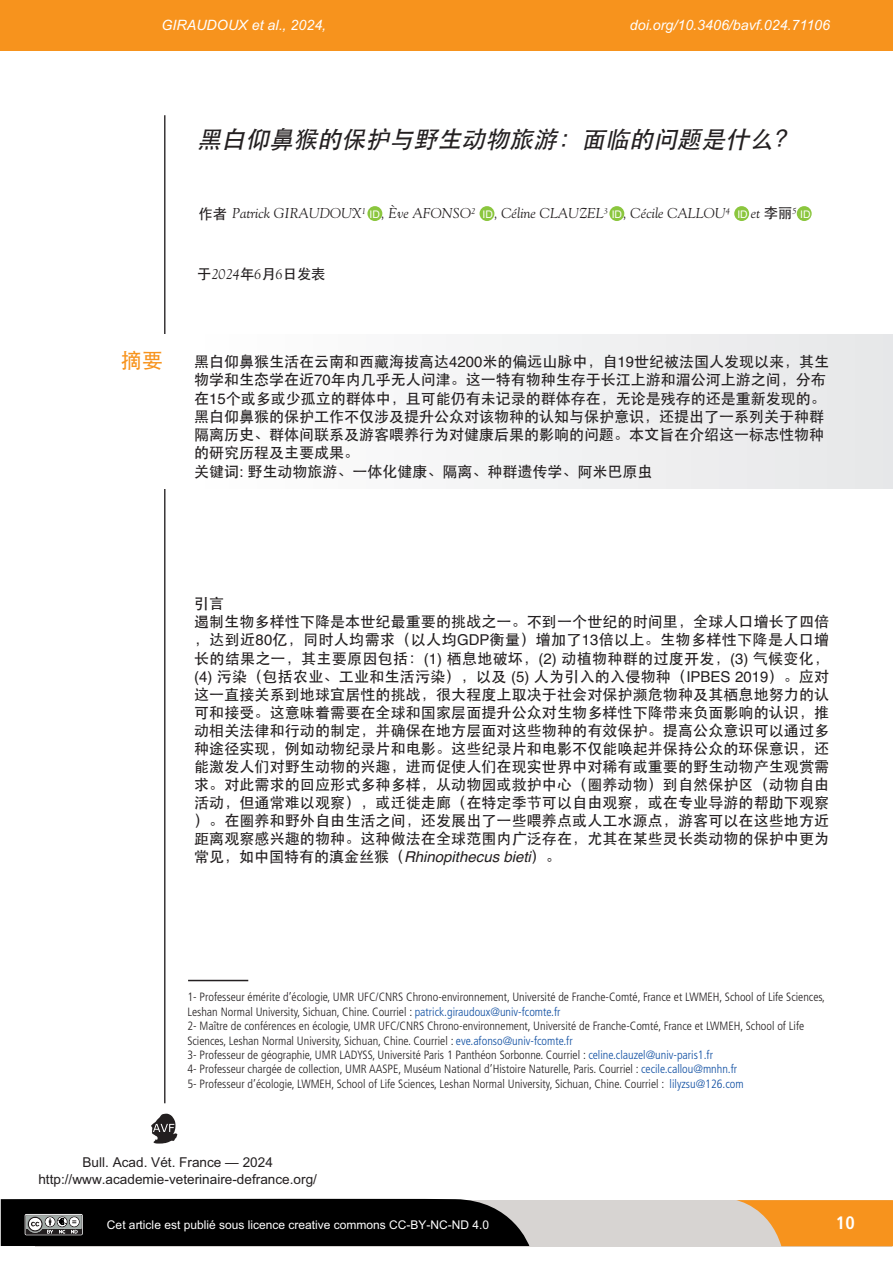
<style>
.page{position:relative;width:893px;height:1263px;background:#fff}
.page>*{position:absolute;margin:0;border:0;box-sizing:border-box;transform-origin:0 0}
.t1{font:italic 24px "ST Heiti";color:#231f20}
.t2{font:21px "ST Heiti";color:#f7931d}
.t3{font:700 condensed 18px "Frutiger";color:#fff}
.t4{font:15px/18.1px "ST Heiti";letter-spacing:.01em;color:#231f20}
.t5{font:italic 15px "Helvetica";color:#231f20}
.t6{font:italic 14.25px "Goudy";color:#231f20}
.t7{font:italic 14.25px "Arial";color:#fff}
.t8{font:14.25px "ST Heiti";color:#231f20}
.t9{font:13.65px/16.4px "Arial";color:#231f20;text-align:center}
.t10{font:300 condensed 12px/14.4px "Frutiger";color:#231f20}
.t11{font:12px "Arial";color:#fff}
.s1{font-family:"ST Heiti";font-style:normal}
.s2{font-family:"Arial";font-style:normal;font-size:10.5px;color:#fff}
.s3{font-family:"Goudy";font-style:italic}
.s4{font-family:"Helvetica"}
.s5{color:#0d4da1}
</style>
<div class="page">
<div style="left:35px;top:1199px;width:856px;height:47px;background:#d7d4d2"></div>
<svg style="left:736px;top:1200px;width:157px;height:46px"></svg>
<svg style="left:151px;top:1113px;width:26px;height:31px"></svg>
<div style="left:0;top:0;width:893px;height:51px;background:#f7931d"></div>
<hr style="left:164px;top:115px;width:1px;height:988px;background:#231f20">
<svg style="left:1px;top:1198px;width:528px;height:48px;background:#131313"></svg>
<div style="left:367px;top:206px;width:15px;height:15px;background:#8bc63e;border-radius:50%"></div>
<div style="left:480px;top:206px;width:14px;height:15px;background:#8bc63e;border-radius:50%"></div>
<div style="left:609px;top:206px;width:15px;height:15px;background:#8bc63e;border-radius:50%"></div>
<div style="left:734px;top:206px;width:15px;height:15px;background:#8bc63e;border-radius:50%"></div>
<div style="left:797px;top:206px;width:15px;height:15px;background:#8bc63e;border-radius:50%"></div>
<div style="left:2px;top:335px;width:891px;height:153px;background:linear-gradient(to right,#fff,#e7e8e9)"></div>
<hr style="left:188px;top:980px;width:60px;height:1px;background:#231f20">
<p class="t7" style="left:161px;top:17px;width:166px">GIRAUDOUX et al., 2024,</p>
<p class="t7" style="left:630px;top:17px;width:202px">doi.org/10.3406/bavf.024.71106</p>
<h1 class="t1" style="left:197px;top:127px;width:606px">黑白仰鼻猴的保护与野生动物旅游：面临的问题是什么？</h1>
<p class="t6" style="left:199px;top:205px;width:614px"><span class="s1">作者</span> Patrick GIRAUDOUX<sup>1</sup> <span class="s2">ID</span>, Ève AFONSO<sup>2</sup> <span class="s2">ID</span>, Céline CLAUZEL<sup>3</sup> <span class="s2">ID</span>, Cécile CALLOU<sup>4</sup> <span class="s2">ID</span> et <span class="s1">李丽</span><sup>5</sup> <span class="s2">ID</span></p>
<h2 class="t2" style="left:121px;top:350px;width:43px">摘要</h2>
<p class="t8" style="left:197px;top:267px;width:130px">于<span class="s3">2024</span>年<span class="s3">6</span>月<span class="s3">6</span>日发表</p>
<p class="t4" style="left:194px;top:352px;width:637px">黑白仰鼻猴生活在云南和西藏海拔高达<span class="s4">4200</span>米的偏远山脉中，自<span class="s4">19</span>世纪被法国人发现以来，其生物学和生态学在近<span class="s4">70</span>年内几乎无人问津。这一特有物种生存于长江上游和湄公河上游之间，分布在<span class="s4">15</span>个或多或少孤立的群体中，且可能仍有未记录的群体存在，无论是残存的还是重新发现的。黑白仰鼻猴的保护工作不仅涉及提升公众对该物种的认知与保护意识，还提出了一系列关于种群隔离历史、群体间联系及游客喂养行为对健康后果的影响的问题。本文旨在介绍这一标志性物种的研究历程及主要成果。<br>关键词<span class="s4">:</span> 野生动物旅游、一体化健康、隔离、种群遗传学、阿米巴原虫</p>
<p class="t4" style="left:194px;top:594px;width:637px">引言<br>遏制生物多样性下降是本世纪最重要的挑战之一。不到一个世纪的时间里，全球人口增长了四倍，达到近<span class="s4">80</span>亿，同时人均需求（以人均<span class="s4">GDP</span>衡量）增加了<span class="s4">13</span>倍以上。生物多样性下降是人口增长的结果之一，其主要原因包括：<span class="s4">(1)</span> 栖息地破坏，<span class="s4">(2)</span> 动植物种群的过度开发，<span class="s4">(3)</span> 气候变化，<span class="s4">(4)</span> 污染（包括农业、工业和生活污染），以及 <span class="s4">(5)</span> 人为引入的入侵物种（<span class="s4">IPBES 2019</span>）。应对这一直接关系到地球宜居性的挑战，很大程度上取决于社会对保护濒危物种及其栖息地努力的认可和接受。这意味着需要在全球和国家层面提升公众对生物多样性下降带来负面影响的认识，推动相关法律和行动的制定，并确保在地方层面对这些物种的有效保护。提高公众意识可以通过多种途径实现，例如动物纪录片和电影。这些纪录片和电影不仅能唤起并保持公众的环保意识，还能激发人们对野生动物的兴趣，进而促使人们在现实世界中对稀有或重要的野生动物产生观赏需求。对此需求的回应形式多种多样，从动物园或救护中心（圈养动物）到自然保护区（动物自由活动，但通常难以观察），或迁徙走廊（在特定季节可以自由观察，或在专业导游的帮助下观察）。在圈养和野外自由生活之间，还发展出了一些喂养点或人工水源点，游客可以在这些地方近距离观察感兴趣的物种。这种做法在全球范围内广泛存在，尤其在某些灵长类动物的保护中更为</p>
<p class="t5" style="left:194px;top:848px;width:368px"><span class="s1">常见，如中国特有的滇金丝猴（</span>Rhinopithecus bieti<span class="s1">）。</span></p>
<p class="t10" style="left:187px;top:991px;width:639px">1- Professeur émérite d’écologie, UMR UFC/CNRS Chrono-environnement, Université de Franche-Comté, France et LWMEH, School of Life Sciences, Leshan Normal University, Sichuan, Chine. Courriel : <span class="s5">patrick.giraudoux@univ-fcomte.fr<br></span>2- Maître de conférences en écologie, UMR UFC/CNRS Chrono-environnement, Université de Franche-Comté, France et LWMEH, School of Life Sciences, Leshan Normal University, Sichuan, Chine. Courriel : <span class="s5">eve.afonso@univ-fcomte.fr<br></span>3- Professeur de géographie, UMR LADYSS, Université Paris 1 Panthéon Sorbonne. Courriel : <span class="s5">celine.clauzel@univ-paris1.fr<br></span>4- Professeur chargée de collection, UMR AASPE, Muséum National d’Histoire Naturelle, Paris. Courriel : <span class="s5">cecile.callou@mnhn.fr<br></span>5- Professeur d’écologie, LWMEH, School of Life Sciences, Leshan Normal University, Sichuan, Chine. Courriel : <span class="s5">lilyzsu@126.com</span></p>
<p class="t9" style="left:38px;top:1154px;width:280px">Bull. Acad. Vét. France — 2024 http://www.academie-veterinaire-defrance.org/</p>
<p class="t11" style="left:107px;top:1217px;width:384px">Cet article est publié sous licence creative commons CC-BY-NC-ND 4.0</p>
<p class="t3" style="left:836px;top:1216px;width:20px">10</p>
</div>
